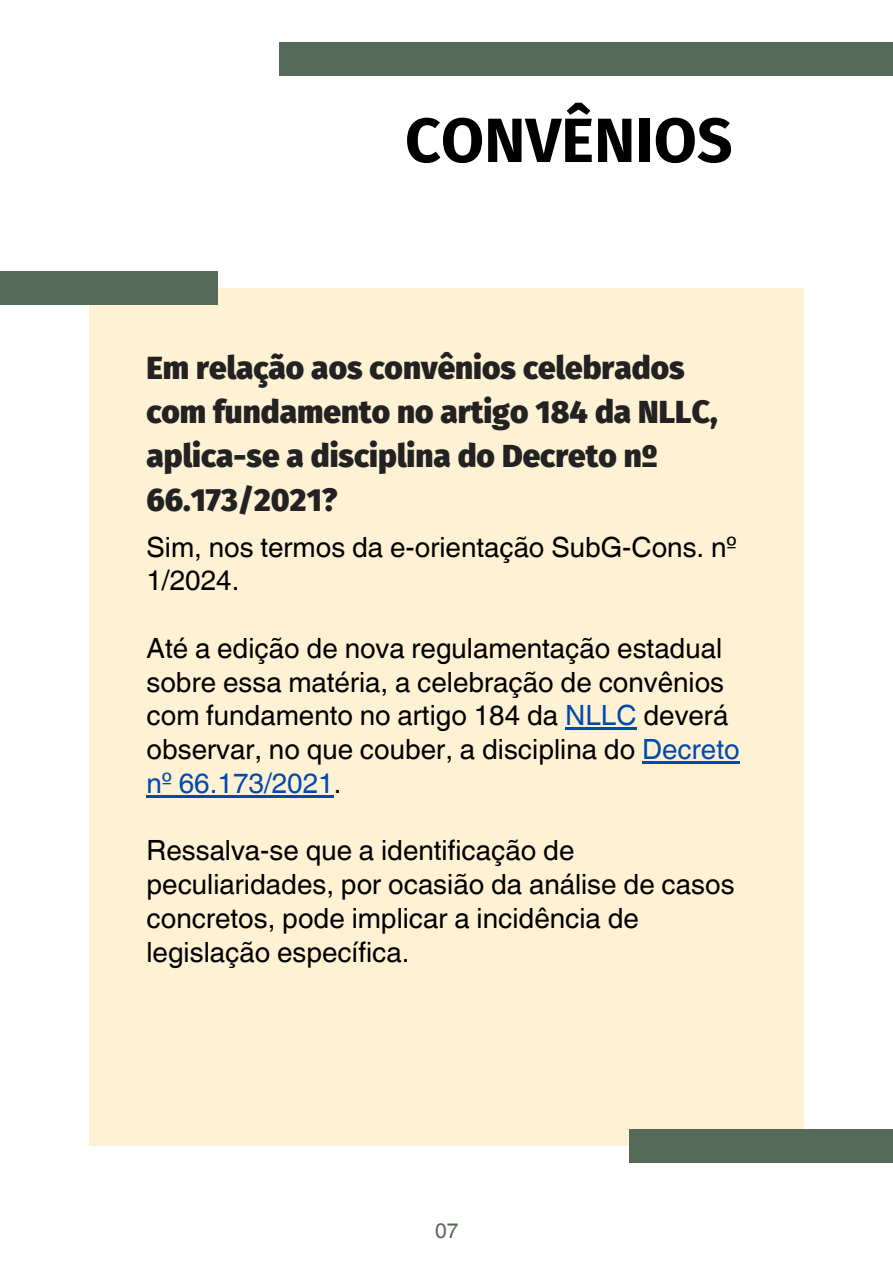
<style>
.page{position:relative;width:893px;height:1264px;background:#fff}
.page>*{position:absolute;margin:0;border:0;box-sizing:border-box;transform-origin:0 0}
.t1{font:700 62.4px "Fira Sans";color:#000}
.t2{font:900 31.5px/43.8px "Fira Sans";color:#222}
.t3{font:27.9px/33.8px "Helvetica World";color:#000}
.t4{font:21px "Helvetica World";color:#566a59}
.s1{color:#004aad}
</style>
<div class="page">
<div style="left:89px;top:288px;width:715px;height:857px;background:#fff1d3"></div>
<div style="left:0;top:271px;width:217px;height:34px;background:#566a59"></div>
<div style="left:279px;top:43px;width:613px;height:33px;background:#566a59"></div>
<div style="left:629px;top:1129px;width:263px;height:34px;background:#566a59"></div>
<hr style="left:565px;top:727px;width:71px;height:3px;background:#004aad">
<hr style="left:642px;top:761px;width:97px;height:2px;background:#004aad">
<hr style="left:146px;top:795px;width:188px;height:2px;background:#004aad">
<h1 class="t1" style="left:405px;top:104px;width:329px">CONVÊNIOS</h1>
<p class="t2" style="left:146px;top:347px;width:572px">Em relação aos convênios celebrados com fundamento no artigo 184 da NLLC, aplica-se a disciplina do Decreto nº<br>66.173/2021?</p>
<p class="t3" style="left:146px;top:530px;width:591px">Sim, nos termos da e-orientação SubG-Cons. nº<br>1/2024.</p>
<p class="t3" style="left:146px;top:631px;width:594px">Até a edição de nova regulamentação estadual sobre essa matéria, a celebração de convênios com fundamento no artigo 184 da <span class="s1">NLLC</span> deverá observar, no que couber, a disciplina do <span class="s1">Decreto nº 66.173/2021</span>.</p>
<p class="t3" style="left:146px;top:833px;width:589px">Ressalva-se que a identificação de peculiaridades, por ocasião da análise de casos concretos, pode implicar a incidência de legislação específica.</p>
<p class="t4" style="left:435px;top:1218px;width:25px">07</p>
</div>
